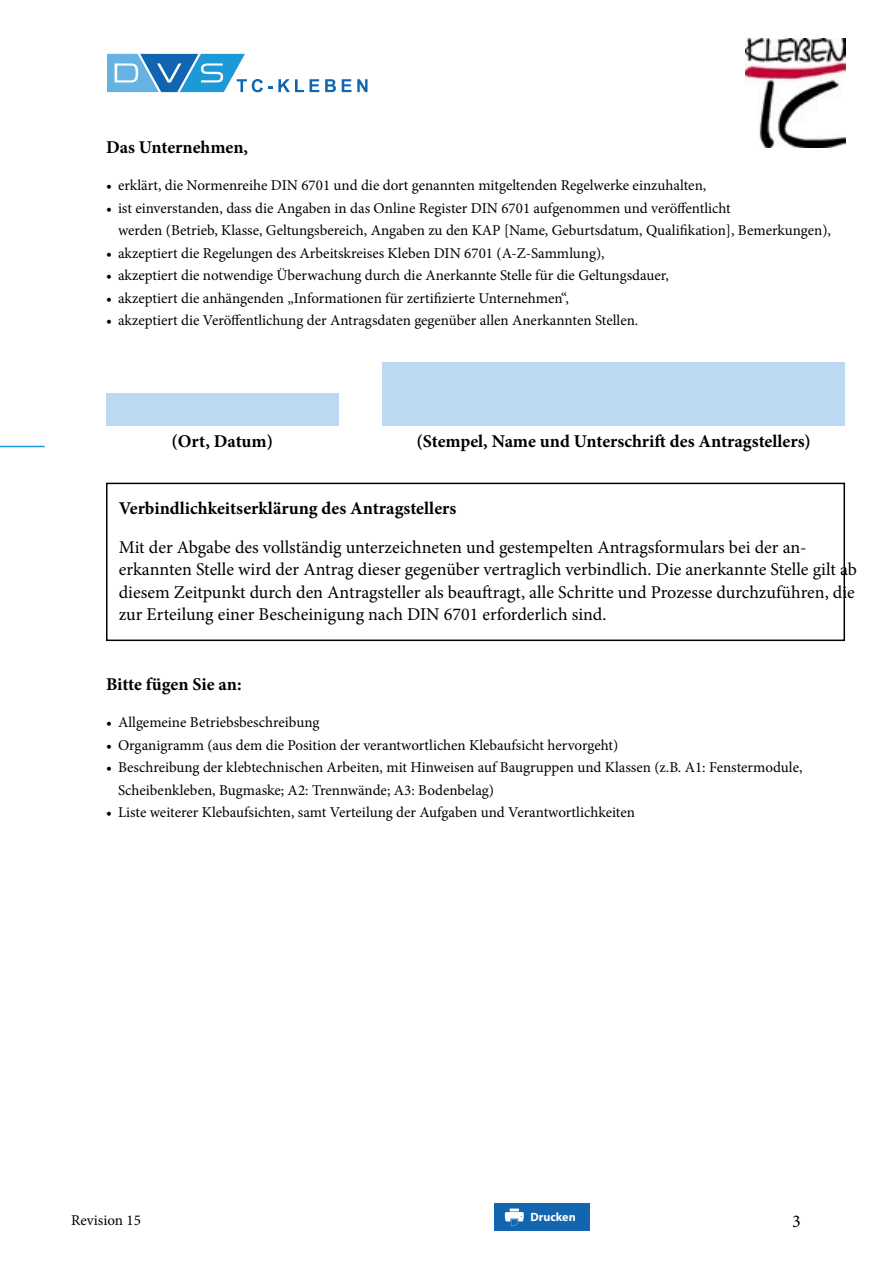
<style>
.page{position:relative;width:893px;height:1263px;background:#fff}
.page>*{position:absolute;margin:0;border:0;box-sizing:border-box;transform-origin:0 0}
.t1{font:18px/22.5px "Minion Pro";color:#000}
.t2{font:700 18px "Minion Pro";color:#000}
.t3{font:15px/22.5px "Minion Pro";color:#000}
.t4{font:700 12px "Myriad Pro";color:#fff}
</style>
<div class="page">
<svg style="left:107px;top:54px;width:212px;height:39px"></svg>
<svg style="left:325px;top:79px;width:11px;height:13px"></svg>
<svg style="left:342px;top:79px;width:9px;height:13px"></svg>
<svg style="left:357px;top:79px;width:10px;height:13px"></svg>
<img style="left:745px;top:38px;width:100px;height:110px">
<hr style="left:0;top:446px;width:45px;height:1px;background:#1a99d6">
<div style="left:106px;top:483px;width:739px;height:158px;border:2px solid #000"></div>
<div style="left:495px;top:1203px;width:95px;height:28px;background:#1465af"></div>
<svg style="left:505px;top:1208px;width:19px;height:18px"></svg>
<div style="left:106px;top:394px;width:232px;height:32px;background:#bcd8f2"></div>
<div style="left:382px;top:362px;width:463px;height:64px;background:#bcd8f2"></div>
<p class="t2" style="left:106px;top:135px;width:144px">Das Unternehmen,</p>
<p class="t3" style="left:106px;top:174px;width:602px">• erklärt, die Normenreihe DIN 6701 und die dort genannten mitgeltenden Regelwerke einzuhalten,</p>
<p class="t3" style="left:118px;top:197px;width:714px;text-indent:-12px">• ist einverstanden, dass die Angaben in das Online Register DIN 6701 aufgenommen und veröffentlicht<br>werden (Betrieb, Klasse, Geltungsbereich, Angaben zu den KAP [Name, Geburtsdatum, Qualifikation], Bemerkungen),</p>
<p class="t3" style="left:106px;top:242px;width:500px">• akzeptiert die Regelungen des Arbeitskreises Kleben DIN 6701 (A-Z-Sammlung),</p>
<p class="t3" style="left:106px;top:264px;width:564px">• akzeptiert die notwendige Überwachung durch die Anerkannte Stelle für die Geltungsdauer,</p>
<p class="t3" style="left:106px;top:287px;width:464px">• akzeptiert die anhängenden „Informationen für zertifizierte Unternehmen“,</p>
<p class="t3" style="left:106px;top:309px;width:534px">• akzeptiert die Veröffentlichung der Antragsdaten gegenüber allen Anerkannten Stellen.</p>
<p class="t2" style="left:171px;top:429px;width:103px">(Ort, Datum)</p>
<p class="t2" style="left:416px;top:429px;width:396px">(Stempel, Name und Unterschrift des Antragstellers)</p>
<p class="t2" style="left:119px;top:495px;width:339px">Verbindlichkeitserklärung des Antragstellers</p>
<p class="t1" style="left:119px;top:536px;width:740px">Mit der Abgabe des vollständig unterzeichneten und gestempelten Antragsformulars bei der an&shy;erkannten Stelle wird der Antrag dieser gegenüber vertraglich verbindlich. Die anerkannte Stelle gilt ab diesem Zeitpunkt durch den Antragsteller als beauftragt, alle Schritte und Prozesse durchzuführen, die zur Erteilung einer Bescheinigung nach DIN 6701 erforderlich sind.</p>
<p class="t2" style="left:106px;top:672px;width:137px">Bitte fügen Sie an:</p>
<p class="t3" style="left:106px;top:711px;width:215px">• Allgemeine Betriebsbeschreibung</p>
<p class="t3" style="left:106px;top:734px;width:514px">• Organigramm (aus dem die Position der verantwortlichen Klebaufsicht hervorgeht)</p>
<p class="t3" style="left:118px;top:756px;width:686px;text-indent:-12px">• Beschreibung der klebtechnischen Arbeiten, mit Hinweisen auf Baugruppen und Klassen (z.B. A1: Fenstermodule,<br>Scheibenkleben, Bugmaske; A2: Trennwände; A3: Bodenbelag)</p>
<p class="t3" style="left:106px;top:801px;width:530px">• Liste weiterer Klebaufsichten, samt Verteilung der Aufgaben und Verantwortlichkeiten</p>
<p class="t4" style="left:530px;top:1209px;width:47px">Drucken</p>
<p class="t3" style="left:71px;top:1209px;width:71px">Revision 15</p>
<p class="t1" style="left:792px;top:1210px;width:10px">3</p>
</div>
